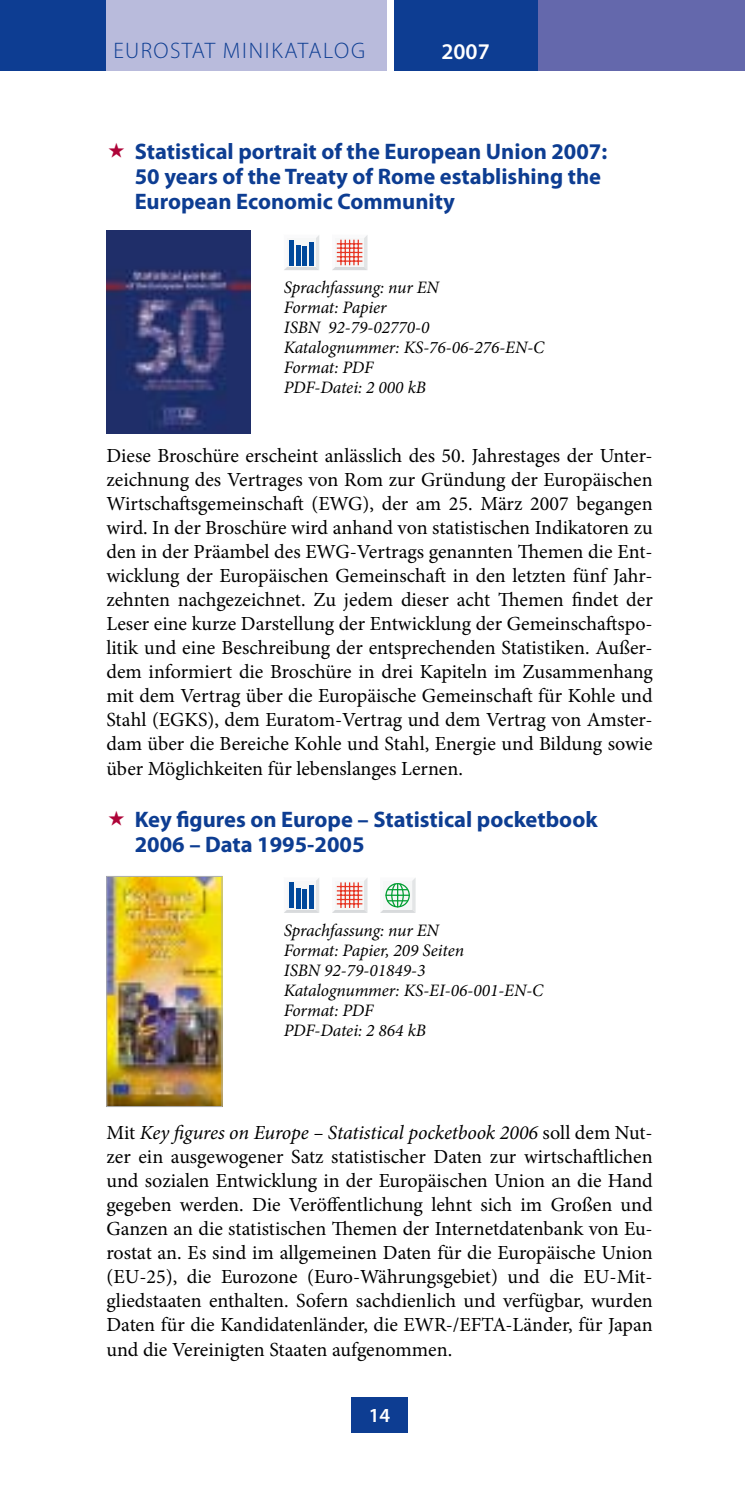
<style>
.page{position:relative;width:745px;height:1489px;background:#fff}
.page>*{position:absolute;margin:0;border:0;box-sizing:border-box;transform-origin:0 0}
.t1{font:700 22.5px/25px "Myriad Pro";color:#0d3d92}
.t2{font:300 22.5px "Myriad Pro";letter-spacing:.06em;color:#0d3d92}
.t3{font:600 22.5px "Myriad Pro";color:#fff}
.t4{font:20px/24px "Minion Pro";color:#000;text-align:justify}
.t5{font:600 20px "Myriad Pro";color:#fff}
.t6{font:italic 17.5px/20px "Minion Pro";letter-spacing:-.01em;color:#000}
.s1{font-style:italic}
</style>
<div class="page">
<div style="left:0;top:0;width:388px;height:71px;background:#b9bbdc"></div>
<div style="left:537px;top:0;width:207px;height:71px;background:#6468ac"></div>
<div style="left:0;top:0;width:106px;height:71px;background:#0d3d92"></div>
<div style="left:387px;top:0;width:6px;height:71px;background:#fff"></div>
<div style="left:351px;top:1396px;width:56px;height:35px;background:#0d3d92"></div>
<div style="left:393px;top:0;width:144px;height:71px;background:#0d3d92"></div>
<hr style="left:744px;top:0;width:1px;height:71px;background:#6468ac">
<img style="left:106px;top:230px;width:144px;height:204px">
<img style="left:108px;top:878px;width:112px;height:226px">
<div style="left:106px;top:876px;width:116px;height:230px;border:1px solid #adafb2"></div>
<svg style="left:284px;top:235px;width:35px;height:35px"></svg>
<svg style="left:287px;top:238px;width:28px;height:29px"></svg>
<div style="left:288px;top:240px;width:5px;height:25px;background:#00489b"></div>
<div style="left:295px;top:245px;width:5px;height:20px;background:#00489b"></div>
<div style="left:302px;top:246px;width:5px;height:19px;background:#00489b"></div>
<div style="left:309px;top:242px;width:5px;height:23px;background:#00489b"></div>
<svg style="left:332px;top:235px;width:35px;height:35px"></svg>
<svg style="left:285px;top:878px;width:34px;height:34px"></svg>
<svg style="left:287px;top:880px;width:28px;height:29px"></svg>
<div style="left:288px;top:882px;width:5px;height:26px;background:#00489b"></div>
<div style="left:295px;top:887px;width:5px;height:21px;background:#00489b"></div>
<div style="left:302px;top:888px;width:5px;height:20px;background:#00489b"></div>
<div style="left:309px;top:884px;width:5px;height:24px;background:#00489b"></div>
<svg style="left:333px;top:878px;width:34px;height:34px"></svg>
<hr style="left:336px;top:885px;width:26px;height:2px;background:#e73422">
<svg style="left:381px;top:878px;width:34px;height:34px"></svg>
<p class="t2" style="left:113px;top:37px;width:253px">EUROSTAT MiniKATALOG</p>
<p class="t3" style="left:441px;top:37px;width:50px">2007</p>
<p class="t1" style="left:135px;top:138px;width:473px">Statistical portrait of the European Union 2007:<br>50 years of the Treaty of Rome establishing the<br>European Economic Community</p>
<p class="t6" style="left:283px;top:277px;width:262px">Sprachfassung: nur EN<br>Format: Papier<br>ISBN 92-79-02770-0<br>Katalognummer: KS-76-06-276-EN-C<br>Format: PDF<br>PDF-Datei: 2 000 kB</p>
<p class="t4" style="left:106px;top:444px;width:547px">Diese Broschüre erscheint anlässlich des 50. Jahrestages der Unter&shy;zeichnung des Vertrages von Rom zur Gründung der Europäischen Wirtschaftsgemeinschaft (EWG), der am 25. März 2007 begangen wird. In der Broschüre wird anhand von statistischen Indikatoren zu den in der Präambel des EWG-Vertrags genannten Themen die Ent&shy;wicklung der Europäischen Gemeinschaft in den letzten fünf Jahr&shy;zehnten nachgezeichnet. Zu jedem dieser acht Themen findet der Leser eine kurze Darstellung der Entwicklung der Gemeinschaftspo&shy;litik und eine Beschreibung der entsprechenden Statistiken. Außer&shy;dem informiert die Broschüre in drei Kapiteln im Zusammenhang mit dem Vertrag über die Europäische Gemeinschaft für Kohle und Stahl (EGKS), dem Euratom-Vertrag und dem Vertrag von Amster&shy;dam über die Bereiche Kohle und Stahl, Energie und Bildung sowie über Möglichkeiten für lebenslanges Lernen.</p>
<p class="t1" style="left:135px;top:806px;width:464px">Key figures on Europe – Statistical pocketbook<br>2006 – Data 1995-2005</p>
<p class="t6" style="left:283px;top:920px;width:261px">Sprachfassung: nur EN<br>Format: Papier, 209 Seiten<br>ISBN 92-79-01849-3<br>Katalognummer: KS-EI-06-001-EN-C<br>Format: PDF<br>PDF-Datei: 2 864 kB</p>
<p class="t4" style="left:106px;top:1120px;width:547px">Mit <span class="s1">Key figures on Europe – Statistical pocketbook 2006</span> soll dem Nut&shy;zer ein ausgewogener Satz statistischer Daten zur wirtschaftlichen und sozialen Entwicklung in der Europäischen Union an die Hand gegeben werden. Die Veröffentlichung lehnt sich im Großen und Ganzen an die statistischen Themen der Internetdatenbank von Eu&shy;rostat an. Es sind im allgemeinen Daten für die Europäische Union (EU-25), die Eurozone (Euro-Währungsgebiet) und die EU-Mit&shy;gliedstaaten enthalten. Sofern sachdienlich und verfügbar, wurden Daten für die Kandidatenländer, die EWR-/EFTA-Länder, für Japan und die Vereinigten Staaten aufgenommen.</p>
<p class="t5" style="left:368px;top:1402px;width:22px">14</p>
</div>
